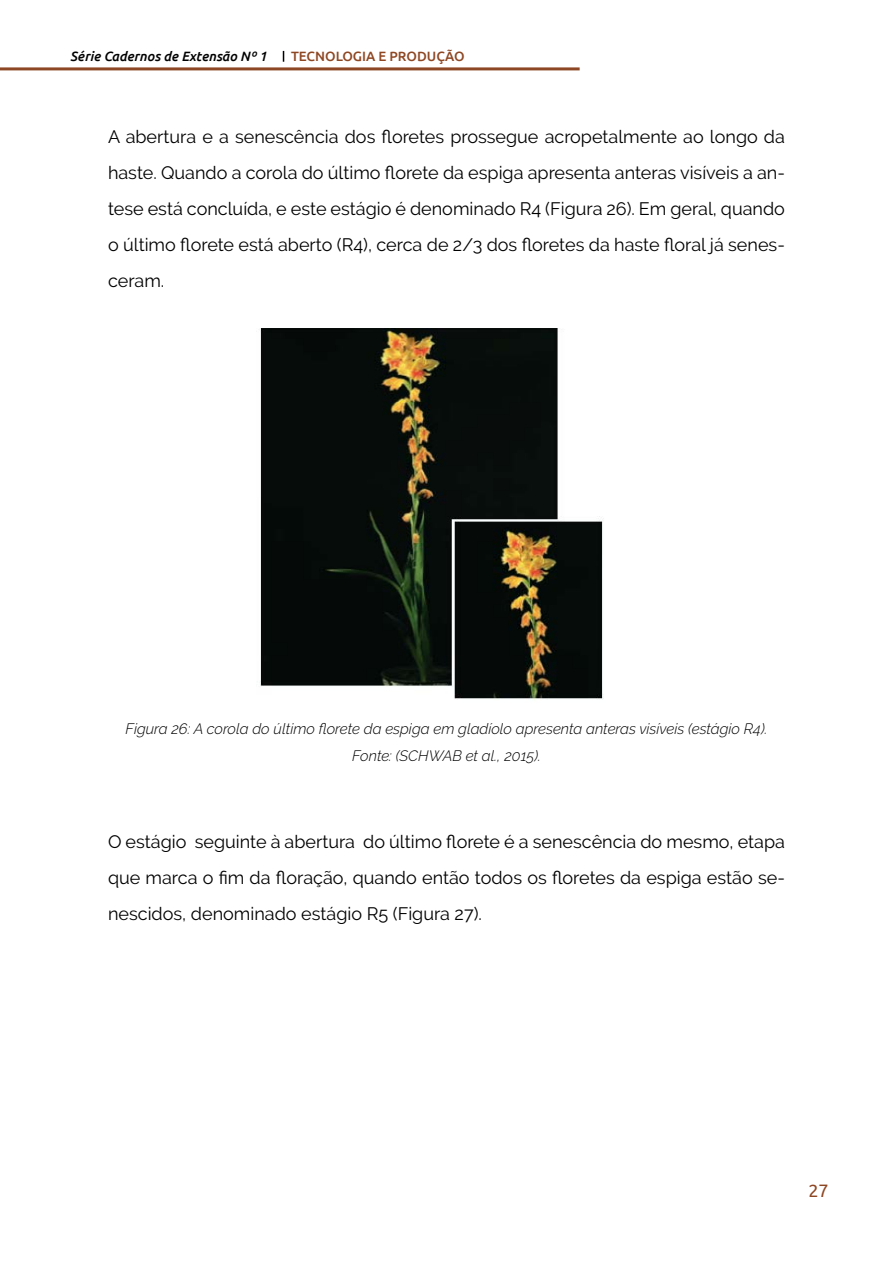
<style>
.page{position:relative;width:893px;height:1263px;background:#fff}
.page>*{position:absolute;margin:0;border:0;box-sizing:border-box;transform-origin:0 0}
.t1{font:18px/36px "Raleway";color:#000;text-align:justify}
.t2{font:18px "Ubuntu";color:#8e4723}
.t3{font:italic 300 15px/27px "Raleway";color:#000;text-align:center}
.t4{font:italic 500 13.5px "Ubuntu";color:#000}
.t5{font:500 13.5px "Ubuntu";color:#8e4723}
</style>
<div class="page">
<hr style="left:0;top:67px;width:580px;height:3px;background:#8e4724">
<img style="left:257px;top:328px;width:347px;height:372px">
<p class="t4" style="left:70px;top:48px;width:198px">Série Cadernos de Extensão Nº 1</p>
<p class="t5" style="left:291px;top:48px;width:175px">TECNOLOGIA E PRODUÇÃO</p>
<p class="t1" style="left:108px;top:119px;width:678px">A abertura e a senescência dos floretes prossegue acropetalmente ao longo da haste. Quando a corola do último florete da espiga apresenta anteras visíveis a an&shy;tese está concluída, e este estágio é denominado R4 (Figura 26). Em geral, quando o último florete está aberto (R4), cerca de 2/3 dos floretes da haste floral já senes&shy;ceram.</p>
<p class="t3" style="left:126px;top:715px;width:643px">Figura 26: A corola do último florete da espiga em gladíolo apresenta anteras visíveis (estágio R4).<br>Fonte: (SCHWAB et al., 2015).</p>
<p class="t1" style="left:108px;top:824px;width:678px">O estágio seguinte à abertura do último florete é a senescência do mesmo, etapa que marca o fim da floração, quando então todos os floretes da espiga estão se&shy;nescidos, denominado estágio R5 (Figura 27).</p>
<p class="t2" style="left:808px;top:1179px;width:22px">27</p>
</div>
